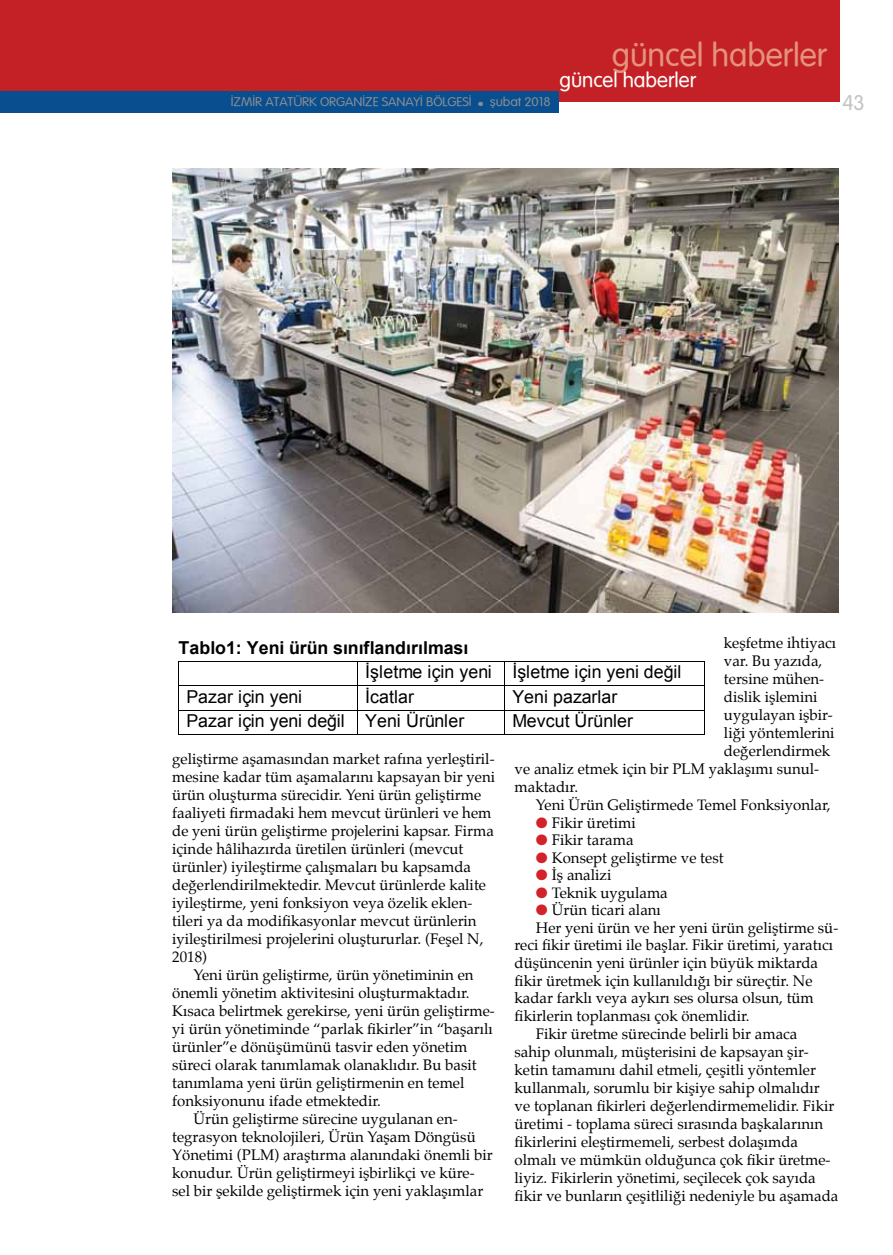
<style>
.page{position:relative;width:893px;height:1255px;background:#fff}
.page>*{position:absolute;margin:0;border:0;box-sizing:border-box;transform-origin:0 0}
.t1{font:500 32.1px "Vogel";color:#e5927a}
.t2{font:500 21px "Vogel";color:#c4c4c4}
.t3{font:500 20.4px "Vogel";color:#fff}
.t4{font:17.85px "Arial";color:#000}
.t5{font:700 17.85px "Arial";color:#000}
.t6{font:15px/18px "Palatino";color:#000}
.t7{font:500 12.3px "Vogel";color:#898d91;scale:1.09 1}
.s1{color:#d2232a}
</style>
<div class="page">
<img style="left:172px;top:168px;width:667px;height:444px">
<hr style="left:179px;top:661px;width:178px;height:1px;background:#000">
<hr style="left:357px;top:661px;width:147px;height:1px;background:#000">
<hr style="left:505px;top:661px;width:199px;height:1px;background:#000">
<hr style="left:179px;top:685px;width:178px;height:1px;background:#000">
<hr style="left:357px;top:685px;width:147px;height:1px;background:#000">
<hr style="left:505px;top:685px;width:199px;height:1px;background:#000">
<hr style="left:179px;top:709px;width:178px;height:1px;background:#000">
<hr style="left:357px;top:709px;width:147px;height:1px;background:#000">
<hr style="left:505px;top:709px;width:199px;height:1px;background:#000">
<svg style="left:178px;top:661px;width:1px;height:74px"></svg>
<hr style="left:179px;top:734px;width:178px;height:1px;background:#000">
<svg style="left:357px;top:662px;width:1px;height:72px"></svg>
<hr style="left:357px;top:734px;width:147px;height:1px;background:#000">
<svg style="left:504px;top:661px;width:1px;height:74px"></svg>
<hr style="left:505px;top:734px;width:199px;height:1px;background:#000">
<svg style="left:704px;top:661px;width:1px;height:74px"></svg>
<div style="left:0;top:0;width:840px;height:102px;background:#c42127"></div>
<div style="left:0;top:91px;width:558px;height:21px;background:#094e8f"></div>
<p class="t7" style="left:231px;top:95px;width:295px">İZMİR ATATÜRK ORGANİZE SANAYİ BÖLGESİ ● şubat 2018</p>
<h1 class="t1" style="left:612px;top:36px;width:217px">güncel haberler</h1>
<h3 class="t3" style="left:559px;top:68px;width:138px">güncel haberler</h3>
<h2 class="t2" style="left:842px;top:90px;width:24px">43</h2>
<p class="t6" style="left:724px;top:635px;width:114px">keşfetme ihtiyacı</p>
<p class="t6" style="left:724px;top:653px;width:100px">var. Bu yazıda,</p>
<p class="t6" style="left:724px;top:671px;width:102px">tersine mühen-</p>
<p class="t6" style="left:724px;top:689px;width:95px">dislik işlemini</p>
<p class="t6" style="left:724px;top:707px;width:111px">uygulayan işbir-</p>
<p class="t6" style="left:724px;top:725px;width:112px">liği yöntemlerini</p>
<p class="t6" style="left:724px;top:743px;width:108px">değerlendirmek</p>
<p class="t6" style="left:515px;top:761px;width:306px">ve analiz etmek için bir PLM yaklaşımı sunul-</p>
<p class="t6" style="left:515px;top:779px;width:65px">maktadır.</p>
<p class="t6" style="left:536px;top:797px;width:296px">Yeni Ürün Geliştirmede Temel Fonksiyonlar,</p>
<p class="t6" style="left:536px;top:814px;width:101px"><span class="s1">●</span> Fikir üretimi</p>
<p class="t6" style="left:536px;top:832px;width:99px"><span class="s1">●</span> Fikir tarama</p>
<p class="t6" style="left:536px;top:849px;width:189px"><span class="s1">●</span> Konsept geliştirme ve test</p>
<p class="t6" style="left:536px;top:867px;width:77px"><span class="s1">●</span> İş analizi</p>
<p class="t6" style="left:536px;top:884px;width:133px"><span class="s1">●</span> Teknik uygulama</p>
<p class="t6" style="left:536px;top:902px;width:127px"><span class="s1">●</span> Ürün ticari alanı</p>
<p class="t6" style="left:536px;top:920px;width:304px">Her yeni ürün ve her yeni ürün geliştirme sü-</p>
<p class="t6" style="left:515px;top:937px;width:320px">reci fikir üretimi ile başlar. Fikir üretimi, yaratıcı</p>
<p class="t6" style="left:515px;top:955px;width:305px">düşüncenin yeni ürünler için büyük miktarda</p>
<p class="t6" style="left:515px;top:972px;width:299px">fikir üretmek için kullanıldığı bir süreçtir. Ne</p>
<p class="t6" style="left:515px;top:990px;width:301px">kadar farklı veya aykırı ses olursa olsun, tüm</p>
<p class="t6" style="left:515px;top:1007px;width:236px">fikirlerin toplanması çok önemlidir.</p>
<p class="t6" style="left:536px;top:1025px;width:263px">Fikir üretme sürecinde belirli bir amaca</p>
<p class="t6" style="left:515px;top:1043px;width:296px">sahip olunmalı, müşterisini de kapsayan şir-</p>
<p class="t6" style="left:515px;top:1061px;width:303px">ketin tamamını dahil etmeli, çeşitli yöntemler</p>
<p class="t6" style="left:515px;top:1079px;width:307px">kullanmalı, sorumlu bir kişiye sahip olmalıdır</p>
<p class="t6" style="left:515px;top:1097px;width:321px">ve toplanan fikirleri değerlendirmemelidir. Fikir</p>
<p class="t6" style="left:515px;top:1115px;width:310px">üretimi - toplama süreci sırasında başkalarının</p>
<p class="t6" style="left:515px;top:1133px;width:285px">fikirlerini eleştirmemeli, serbest dolaşımda</p>
<p class="t6" style="left:515px;top:1151px;width:317px">olmalı ve mümkün olduğunca çok fikir üretme-</p>
<p class="t6" style="left:515px;top:1169px;width:303px">liyiz. Fikirlerin yönetimi, seçilecek çok sayıda</p>
<p class="t6" style="left:515px;top:1187px;width:325px">fikir ve bunların çeşitliliği nedeniyle bu aşamada</p>
<p class="t5" style="left:178px;top:635px;width:292px">Tablo1: Yeni ürün sınıflandırılması</p>
<p class="t4" style="left:365px;top:660px;width:317px">İşletme için yeni İşletme için yeni değil</p>
<p class="t4" style="left:187px;top:684px;width:117px">Pazar için yeni</p>
<p class="t4" style="left:365px;top:684px;width:50px">İcatlar</p>
<p class="t4" style="left:512px;top:684px;width:107px">Yeni pazarlar</p>
<p class="t4" style="left:187px;top:708px;width:279px">Pazar için yeni değil Yeni Ürünler</p>
<p class="t4" style="left:512px;top:708px;width:122px">Mevcut Ürünler</p>
<p class="t6" style="left:172px;top:751px;width:324px">geliştirme aşamasından market rafına yerleştiril&shy;mesine kadar tüm aşamalarını kapsayan bir yeni ürün oluşturma sürecidir. Yeni ürün geliştirme faaliyeti firmadaki hem mevcut ürünleri ve hem de yeni ürün geliştirme projelerini kapsar. Firma içinde hâlihazırda üretilen ürünleri (mevcut ürünler) iyileştirme çalışmaları bu kapsamda değerlendirilmektedir. Mevcut ürünlerde kalite iyileştirme, yeni fonksiyon veya özelik eklen&shy;tileri ya da modifikasyonlar mevcut ürünlerin iyileştirilmesi projelerini oluştururlar. (Feşel N, 2018)</p>
<p class="t6" style="left:193px;top:967px;width:282px">Yeni ürün geliştirme, ürün yönetiminin en</p>
<p class="t6" style="left:172px;top:985px;width:299px">önemli yönetim aktivitesini oluşturmaktadır.</p>
<p class="t6" style="left:172px;top:1003px;width:324px">Kısaca belirtmek gerekirse, yeni ürün geliştirme-</p>
<p class="t6" style="left:172px;top:1021px;width:322px">yi ürün yönetiminde “parlak fikirler”in “başarılı</p>
<p class="t6" style="left:172px;top:1039px;width:297px">ürünler”e dönüşümünü tasvir eden yönetim</p>
<p class="t6" style="left:172px;top:1057px;width:306px">süreci olarak tanımlamak olanaklıdır. Bu basit</p>
<p class="t6" style="left:172px;top:1075px;width:294px">tanımlama yeni ürün geliştirmenin en temel</p>
<p class="t6" style="left:172px;top:1093px;width:210px">fonksiyonunu ifade etmektedir.</p>
<p class="t6" style="left:193px;top:1111px;width:266px">Ürün geliştirme sürecine uygulanan en-</p>
<p class="t6" style="left:172px;top:1129px;width:305px">tegrasyon teknolojileri, Ürün Yaşam Döngüsü</p>
<p class="t6" style="left:172px;top:1147px;width:322px">Yönetimi (PLM) araştırma alanındaki önemli bir</p>
<p class="t6" style="left:172px;top:1165px;width:304px">konudur. Ürün geliştirmeyi işbirlikçi ve küre-</p>
<p class="t6" style="left:172px;top:1183px;width:313px">sel bir şekilde geliştirmek için yeni yaklaşımlar</p>
</div>
